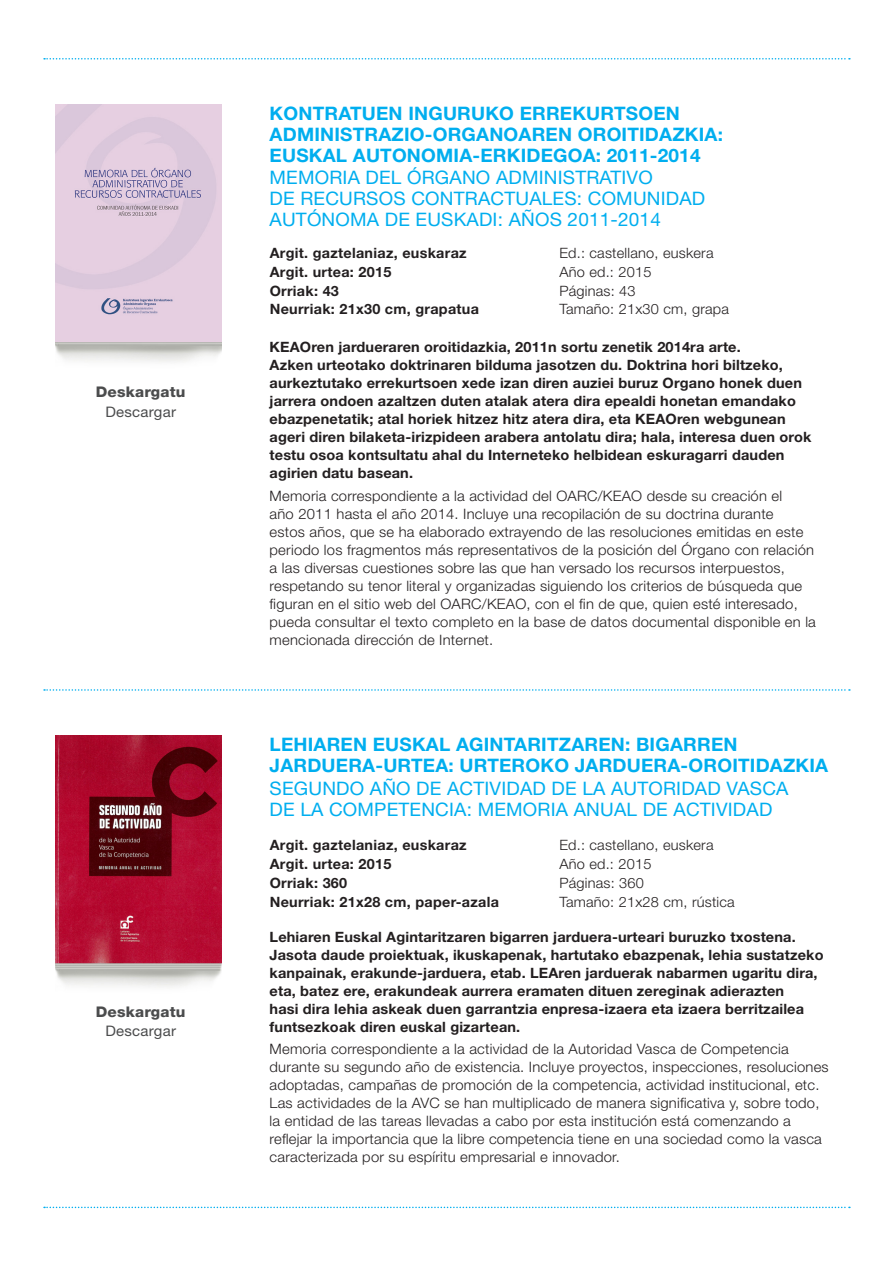
<style>
.page{position:relative;width:893px;height:1263px;background:#fff}
.page>*{position:absolute;margin:0;border:0;box-sizing:border-box;transform-origin:0 0}
.t1{font:700 18.6px/21px "Helvetica Neue";letter-spacing:.01em;color:#00aeef}
.t2{font:18.6px/21px "Helvetica Neue";letter-spacing:.01em;color:#00aeef}
.t3{font:800 14.7px "Helvetica Neue";letter-spacing:.015em;color:#4b4c4d;scale:1.04 1}
.t4{font:14.55px "Helvetica Neue";letter-spacing:.02em;color:#4b4c4d}
.t5{font:300 14.4px/18px "Helvetica Neue";letter-spacing:.015em;color:#231f20}
.t6{font:700 14.25px/18px "Helvetica Neue";letter-spacing:.01em;color:#231f20}
.t7{font:300 14.25px/18.8px "Helvetica Neue";letter-spacing:.015em;color:#231f20}
</style>
<div class="page">
<img style="left:55px;top:104px;width:167px;height:259px">
<img style="left:55px;top:735px;width:167px;height:252px">
<svg style="left:44px;top:58px;width:806px;height:2px"></svg>
<svg style="left:44px;top:689px;width:806px;height:2px"></svg>
<svg style="left:44px;top:1206px;width:806px;height:2px"></svg>
<p class="t3" style="left:96px;top:383px;width:88px">Deskargatu</p>
<p class="t4" style="left:105px;top:403px;width:72px">Descargar</p>
<p class="t3" style="left:96px;top:1003px;width:88px">Deskargatu</p>
<p class="t4" style="left:105px;top:1022px;width:72px">Descargar</p>
<p class="t1" style="left:270px;top:103px;width:455px">KONTRATUEN INGURUKO ERREKURTSOEN<br>ADMINISTRAZIO-ORGANOAREN OROITIDAZKIA:<br>EUSKAL AUTONOMIA-ERKIDEGOA: 2011-2014</p>
<p class="t2" style="left:270px;top:167px;width:437px">MEMORIA DEL ÓRGANO ADMINISTRATIVO<br>DE RECURSOS CONTRACTUALES: COMUNIDAD<br>AUTÓNOMA DE EUSKADI: AÑOS 2011-2014</p>
<p class="t6" style="left:270px;top:243px;width:211px;line-height:18.8px">Argit. gaztelaniaz, euskaraz<br>Argit. urtea: 2015<br>Orriak: 43<br>Neurriak: 21x30 cm, grapatua</p>
<p class="t7" style="left:559px;top:243px;width:171px">Ed.: castellano, euskera<br>Año ed.: 2015<br>Páginas: 43<br>Tamaño: 21x30 cm, grapa</p>
<p class="t6" style="left:270px;top:338px;width:543px">KEAOren jardueraren oroitidazkia, 2011n sortu zenetik 2014ra arte.<br>Azken urteotako doktrinaren bilduma jasotzen du. Doktrina hori biltzeko, aurkeztutako errekurtsoen xede izan diren auziei buruz Organo honek duen jarrera ondoen azaltzen duten atalak atera dira epealdi honetan emandako ebazpenetatik; atal horiek hitzez hitz atera dira, eta KEAOren webgunean ageri diren bilaketa-irizpideen arabera antolatu dira; hala, interesa duen orok testu osoa kontsultatu ahal du Interneteko helbidean eskuragarri dauden agirien datu basean.</p>
<p class="t5" style="left:270px;top:486px;width:548px">Memoria correspondiente a la actividad del OARC/KEAO desde su creación el<br>año 2011 hasta el año 2014. Incluye una recopilación de su doctrina durante<br>estos años, que se ha elaborado extrayendo de las resoluciones emitidas en este periodo los fragmentos más representativos de la posición del Órgano con relación a las diversas cuestiones sobre las que han versado los recursos interpuestos, respetando su tenor literal y organizadas siguiendo los criterios de búsqueda que figuran en el sitio web del OARC/KEAO, con el fin de que, quien esté interesado, pueda consultar el texto completo en la base de datos documental disponible en la mencionada dirección de Internet.</p>
<p class="t1" style="left:270px;top:734px;width:560px">LEHIAREN EUSKAL AGINTARITZAREN: BIGARREN<br>JARDUERA-URTEA: URTEROKO JARDUERA-OROITIDAZKIA</p>
<p class="t2" style="left:270px;top:777px;width:520px">SEGUNDO AÑO DE ACTIVIDAD DE LA AUTORIDAD VASCA<br>DE LA COMPETENCIA: MEMORIA ANUAL DE ACTIVIDAD</p>
<p class="t6" style="left:270px;top:835px;width:231px;line-height:18.8px">Argit. gaztelaniaz, euskaraz<br>Argit. urtea: 2015<br>Orriak: 360<br>Neurriak: 21x28 cm, paper-azala</p>
<p class="t7" style="left:559px;top:836px;width:177px">Ed.: castellano, euskera<br>Año ed.: 2015<br>Páginas: 360<br>Tamaño: 21x28 cm, rústica</p>
<p class="t6" style="left:270px;top:927px;width:555px">Lehiaren Euskal Agintaritzaren bigarren jarduera-urteari buruzko txostena.<br>Jasota daude proiektuak, ikuskapenak, hartutako ebazpenak, lehia sustatzeko kanpainak, erakunde-jarduera, etab. LEAren jarduerak nabarmen ugaritu dira, eta, batez ere, erakundeak aurrera eramaten dituen zereginak adierazten<br>hasi dira lehia askeak duen garrantzia enpresa-izaera eta izaera berritzailea funtsezkoak diren euskal gizartean.</p>
<p class="t5" style="left:270px;top:1039px;width:561px">Memoria correspondiente a la actividad de la Autoridad Vasca de Competencia durante su segundo año de existencia. Incluye proyectos, inspecciones, resoluciones adoptadas, campañas de promoción de la competencia, actividad institucional, etc.<br>Las actividades de la AVC se han multiplicado de manera significativa y, sobre todo, la entidad de las tareas llevadas a cabo por esta institución está comenzando a reflejar la importancia que la libre competencia tiene en una sociedad como la vasca caracterizada por su espíritu empresarial e innovador.</p>
</div>
